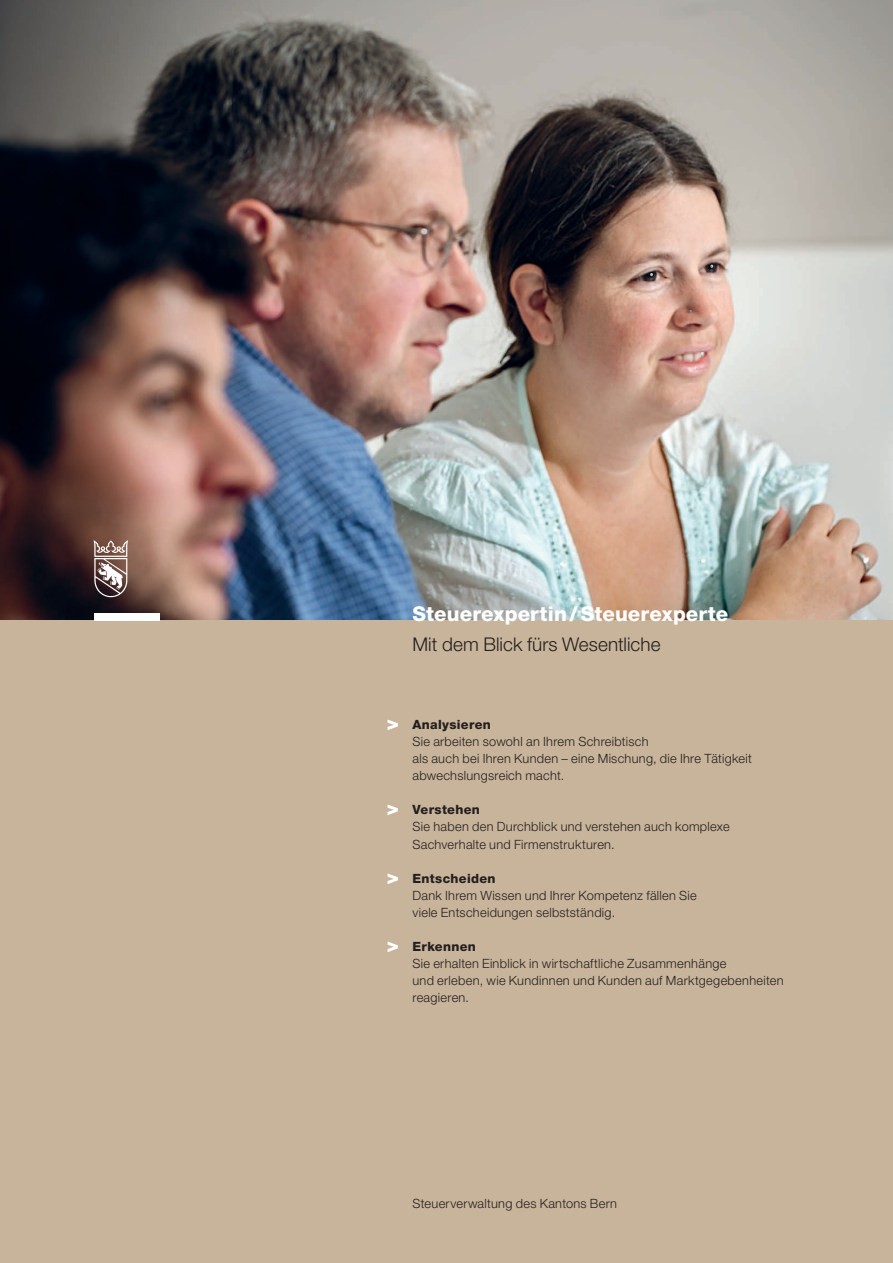
<style>
.page{position:relative;width:893px;height:1263px;background:#fff}
.page>*{position:absolute;margin:0;border:0;box-sizing:border-box;transform-origin:0 0}
.HT{font:800 20.4px "Helvetica Neue LT Std";letter-spacing:.005em;color:#fff}
.HT-2{font:300 18.9px "Helvetica Neue LT Std";letter-spacing:.005em;color:#231f20}
.GT_flatter{font:300 12.75px/17.1px "Helvetica Neue LT Std";letter-spacing:.025em;color:#231f20}
.UT{font:800 12.75px "Helvetica Neue LT Std";letter-spacing:.025em;color:#231f20}
.GT_block{font:300 12.75px "Helvetica Neue LT Std";letter-spacing:.025em;color:#231f20}
</style>
<div class="page">
<img style="left:1px;top:0;width:892px;height:621px">
<div style="left:0;top:621px;width:893px;height:642px;background:#c8b49a"></div>
<svg style="left:94px;top:540px;width:34px;height:57px"></svg>
<div style="left:94px;top:613px;width:66px;height:8px;background:#fff"></div>
<img style="left:0;top:0;width:1px;height:621px">
<p class="HT" style="left:412px;top:601px;width:317px">Steuerexpertin/Steuerexperte</p>
<p class="HT-2" style="left:412px;top:632px;width:250px">Mit dem Blick fürs Wesentliche</p>
<p class="HT" style="left:387px;top:710px;width:14px">&gt;</p>
<p class="HT" style="left:387px;top:796px;width:14px">&gt;</p>
<p class="HT" style="left:387px;top:864px;width:14px">&gt;</p>
<p class="HT" style="left:387px;top:932px;width:14px">&gt;</p>
<p class="UT" style="left:412px;top:717px;width:80px">Analysieren</p>
<p class="GT_flatter" style="left:412px;top:733px;width:341px">Sie arbeiten sowohl an Ihrem Schreibtisch<br>als auch bei Ihren Kunden – eine Mischung, die Ihre Tätigkeit abwechslungsreich macht.</p>
<p class="UT" style="left:412px;top:802px;width:69px">Verstehen</p>
<p class="GT_flatter" style="left:412px;top:818px;width:319px">Sie haben den Durchblick und verstehen auch komplexe<br>Sachverhalte und Firmenstrukturen.</p>
<p class="UT" style="left:412px;top:871px;width:85px">Entscheiden</p>
<p class="GT_flatter" style="left:412px;top:886px;width:286px">Dank Ihrem Wissen und Ihrer Kompetenz fällen Sie viele Entscheidungen selbstständig.</p>
<p class="UT" style="left:412px;top:939px;width:65px">Erkennen</p>
<p class="GT_flatter" style="left:412px;top:955px;width:373px">Sie erhalten Einblick in wirtschaftliche Zusammenhänge<br>und erleben, wie Kundinnen und Kunden auf Marktgegebenheiten reagieren.</p>
<p class="GT_block" style="left:412px;top:1195px;width:206px">Steuerverwaltung des Kantons Bern</p>
</div>
